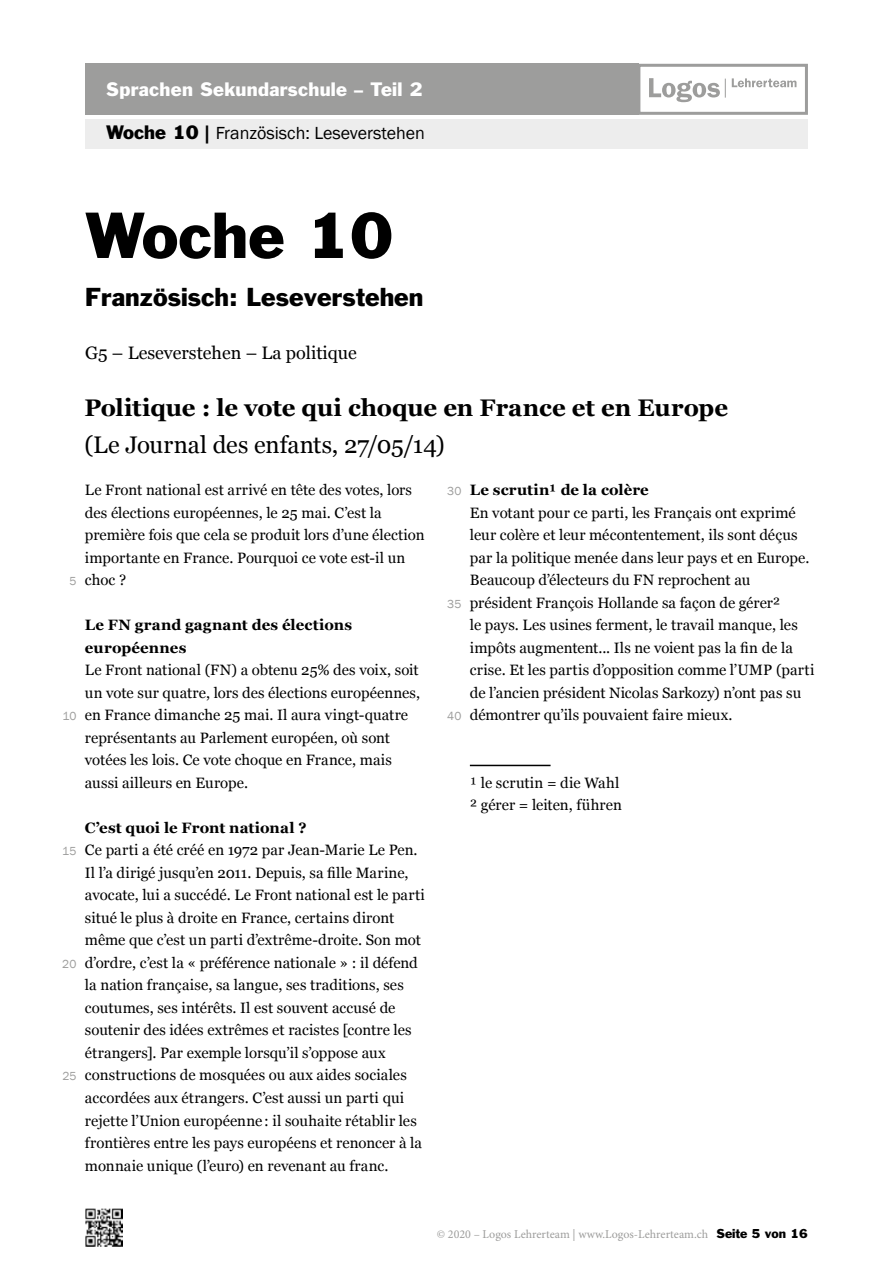
<style>
.page{position:relative;width:893px;height:1263px;background:#fff}
.page>*{position:absolute;margin:0;border:0;box-sizing:border-box;transform-origin:0 0}
.t1{font:60px "Franklin Gothic Std";color:#000}
.t2{font:700 24px "Georgia";letter-spacing:-.005em;color:#000}
.t3{font:24px "Georgia";color:#000}
.t4{font:24px "Franklin Gothic Std";color:#000}
.t5{font:18px "Franklin Gothic";color:#000}
.t6{font:18px "Georgia";color:#000}
.t7{font:18px "Franklin Gothic Std";letter-spacing:.015em;color:#fff}
.t8{font:15px/22.5px "Georgia";letter-spacing:.005em;color:#000}
.t9{font:700 15px/22.5px "Georgia";letter-spacing:.01em;color:#000}
.t10{font:12px "Minion Pro";color:#9d9d9c}
.t11{font:12px "Franklin Gothic";letter-spacing:.01em;color:#9d9d9c}
.s1{font-family:"Franklin Gothic Std"}
.s2{font-family:"Franklin Gothic Std";color:#000}
</style>
<div class="page">
<hr style="left:470px;top:765px;width:81px;height:1px;background:#000">
<img style="left:85px;top:1209px;width:37px;height:37px">
<div style="left:85px;top:119px;width:723px;height:30px;background:#ededed"></div>
<div style="left:85px;top:64px;width:554px;height:51px;background:#9d9d9c"></div>
<svg style="left:649px;top:78px;width:77px;height:24px"></svg>
<svg style="left:732px;top:78px;width:65px;height:9px"></svg>
<div style="left:637px;top:64px;width:171px;height:51px;border:3px solid #9d9d9c"></div>
<p class="t7" style="left:106px;top:78px;width:318px">Sprachen Sekundarschule – Teil 2</p>
<p class="t5" style="left:106px;top:122px;width:320px"><span class="s1">Woche 10 |</span> Französisch: Leseverstehen</p>
<h1 class="t1" style="left:85px;top:197px;width:310px">Woche 10</h1>
<h2 class="t4" style="left:85px;top:281px;width:340px">Französisch: Leseverstehen</h2>
<p class="t6" style="left:85px;top:339px;width:273px">G5 – Leseverstehen – La politique</p>
<h2 class="t2" style="left:85px;top:389px;width:645px">Politique : le vote qui choque en France et en Europe</h2>
<h2 class="t3" style="left:85px;top:427px;width:362px">(Le Journal des enfants, 27/05/14)</h2>
<p class="t11" style="left:69px;top:574px;width:9px">5</p>
<p class="t11" style="left:62px;top:709px;width:15px">10</p>
<p class="t11" style="left:62px;top:844px;width:16px">15</p>
<p class="t11" style="left:62px;top:956px;width:16px">20</p>
<p class="t11" style="left:62px;top:1069px;width:15px">25</p>
<p class="t8" style="left:85px;top:478px;width:341px">Le Front national est arrivé en tête des votes, lors des élections européennes, le 25 mai. C’est la première fois que cela se produit lors d’une élection importante en France. Pourquoi ce vote est-il un choc ?</p>
<p class="t9" style="left:85px;top:613px;width:269px">Le FN grand gagnant des élections européennes</p>
<p class="t8" style="left:85px;top:658px;width:337px">Le Front national (FN) a obtenu 25% des voix, soit un vote sur quatre, lors des élections européennes, en France dimanche 25 mai. Il aura vingt-quatre représentants au Parlement européen, où sont votées les lois. Ce vote choque en France, mais aussi ailleurs en Europe.</p>
<p class="t9" style="left:85px;top:816px;width:223px">C’est quoi le Front national ?</p>
<p class="t8" style="left:85px;top:838px;width:342px">Ce parti a été créé en 1972 par Jean-Marie Le Pen.<br>Il l’a dirigé jusqu’en 2011. Depuis, sa fille Marine, avocate, lui a succédé. Le Front national est le parti situé le plus à droite en France, certains diront même que c’est un parti d’extrême-droite. Son mot d’ordre, c’est la « préférence nationale » : il défend la nation française, sa langue, ses traditions, ses coutumes, ses intérêts. Il est souvent accusé de soutenir des idées extrêmes et racistes [contre les étrangers]. Par exemple lorsqu’il s’oppose aux constructions de mosquées ou aux aides sociales accordées aux étrangers. C’est aussi un parti qui rejette l’Union européenne : il souhaite rétablir les frontières entre les pays européens et renoncer à la monnaie unique (l’euro) en revenant au franc.</p>
<p class="t11" style="left:447px;top:484px;width:16px">30</p>
<p class="t11" style="left:447px;top:596px;width:16px">35</p>
<p class="t11" style="left:447px;top:709px;width:16px">40</p>
<p class="t9" style="left:470px;top:478px;width:180px">Le scrutin¹ de la colère</p>
<p class="t8" style="left:470px;top:501px;width:346px">En votant pour ce parti, les Français ont exprimé leur colère et leur mécontentement, ils sont déçus par la politique menée dans leur pays et en Europe.<br>Beaucoup d’électeurs du FN reprochent au président François Hollande sa façon de gérer²<br>le pays. Les usines ferment, le travail manque, les impôts augmentent... Ils ne voient pas la fin de la crise. Et les partis d’opposition comme l’UMP (parti de l’ancien président Nicolas Sarkozy) n’ont pas su démontrer qu’ils pouvaient faire mieux.</p>
<p class="t8" style="left:470px;top:771px;width:154px">¹ le scrutin = die Wahl<br>² gérer = leiten, führen</p>
<p class="t10" style="left:437px;top:1226px;width:373px">© 2020 – Logos Lehrerteam | www.Logos-Lehrerteam.ch <span class="s2">Seite 5 von 16</span></p>
</div>
